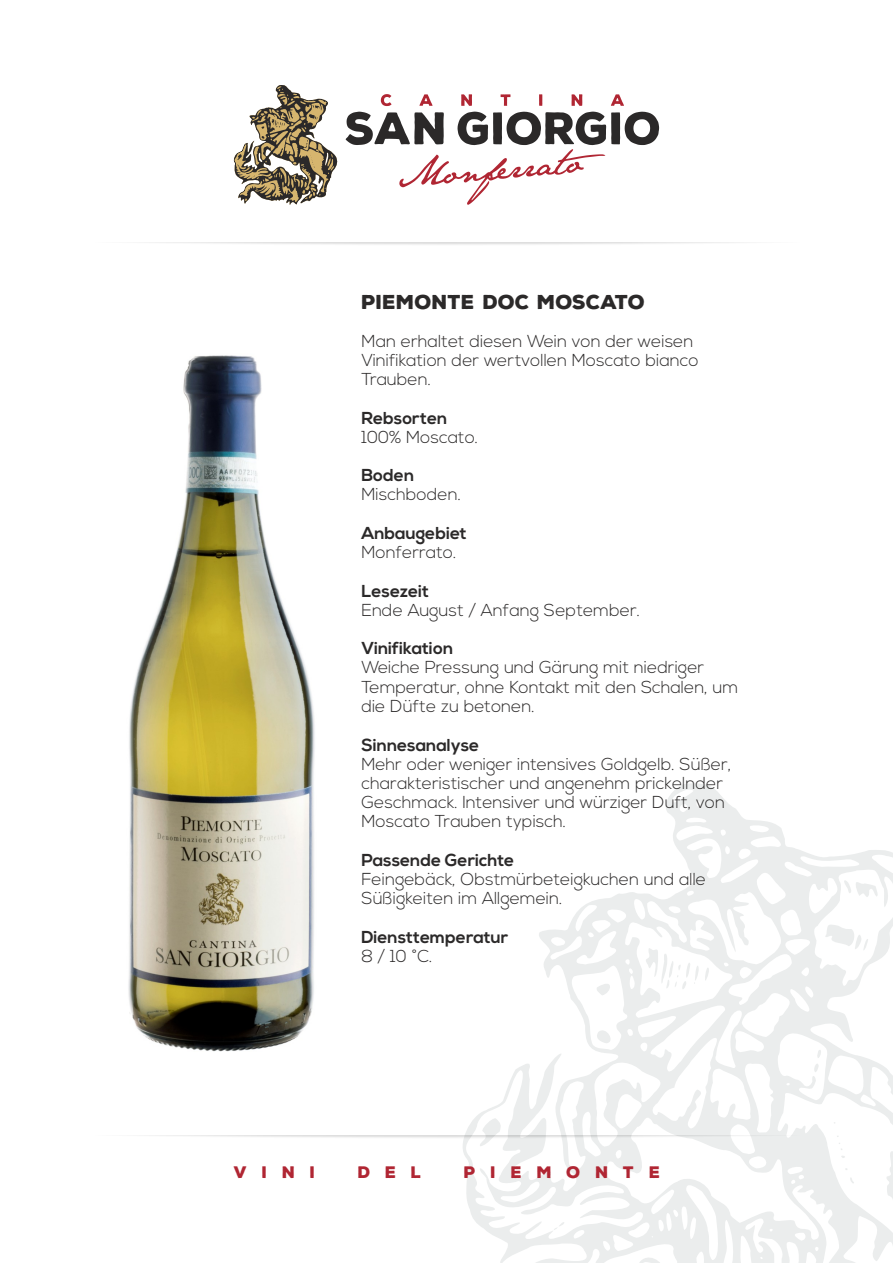
<style>
.page{position:relative;width:893px;height:1263px;background:#fff}
.page>*{position:absolute;margin:0;border:0;box-sizing:border-box;transform-origin:0 0}
.t1{font:700 19.5px "Nexa Rust Sans";color:#2b2929}
.t2{font:300 17.25px/19.2px "Nexa";color:#2b2929}
.t3{font:700 17.25px "Nexa";color:#2b2929}
.t4{font:700 16.2px "Nexa Rust Sans";letter-spacing:.91em;color:#b02633}
</style>
<div class="page">
<svg style="left:463px;top:783px;width:430px;height:480px"></svg>
<img style="left:128px;top:355px;width:187px;height:697px">
<svg style="left:233px;top:85px;width:105px;height:120px"></svg>
<svg style="left:346px;top:112px;width:313px;height:93px"></svg>
<svg style="left:381px;top:94px;width:243px;height:12px"></svg>
<img style="left:149px;top:1135px;width:659px;height:8px">
<p class="t1" style="left:361px;top:294px;width:285px">PIEMONTE DOC MOSCATO</p>
<p class="t2" style="left:361px;top:333px;width:339px">Man erhaltet diesen Wein von der weisen<br>Vinifikation der wertvollen Moscato bianco<br>Trauben.</p>
<p class="t3" style="left:361px;top:411px;width:87px">Rebsorten</p>
<p class="t2" style="left:361px;top:429px;width:118px">100% Moscato.</p>
<p class="t3" style="left:361px;top:468px;width:54px">Boden</p>
<p class="t2" style="left:361px;top:486px;width:101px">Mischboden.</p>
<p class="t3" style="left:361px;top:526px;width:107px">Anbaugebiet</p>
<p class="t2" style="left:361px;top:544px;width:96px">Monferrato.</p>
<p class="t3" style="left:361px;top:584px;width:69px">Lesezeit</p>
<p class="t2" style="left:361px;top:602px;width:280px">Ende August / Anfang September.</p>
<p class="t3" style="left:361px;top:641px;width:93px">Vinifikation</p>
<p class="t2" style="left:361px;top:659px;width:378px">Weiche Pressung und Gärung mit niedriger<br>Temperatur, ohne Kontakt mit den Schalen, um die Düfte zu betonen.</p>
<p class="t3" style="left:361px;top:737px;width:119px">Sinnesanalyse</p>
<p class="t2" style="left:361px;top:756px;width:371px">Mehr oder weniger intensives Goldgelb. Süßer, charakteristischer und angenehm prickelnder Geschmack. Intensiver und würziger Duft, von Moscato Trauben typisch.</p>
<p class="t3" style="left:361px;top:853px;width:154px">Passende Gerichte</p>
<p class="t2" style="left:361px;top:871px;width:346px">Feingebäck, Obstmürbeteigkuchen und alle<br>Süßigkeiten im Allgemein.</p>
<p class="t3" style="left:361px;top:930px;width:148px">Diensttemperatur</p>
<p class="t2" style="left:361px;top:948px;width:73px">8 / 10 °C.</p>
<p class="t4" style="left:234px;top:1165px;width:83px">VINI</p>
<p class="t4" style="left:358px;top:1165px;width:66px">DEL</p>
<p class="t4" style="left:464px;top:1165px;width:198px">PIEMONTE</p>
</div>
